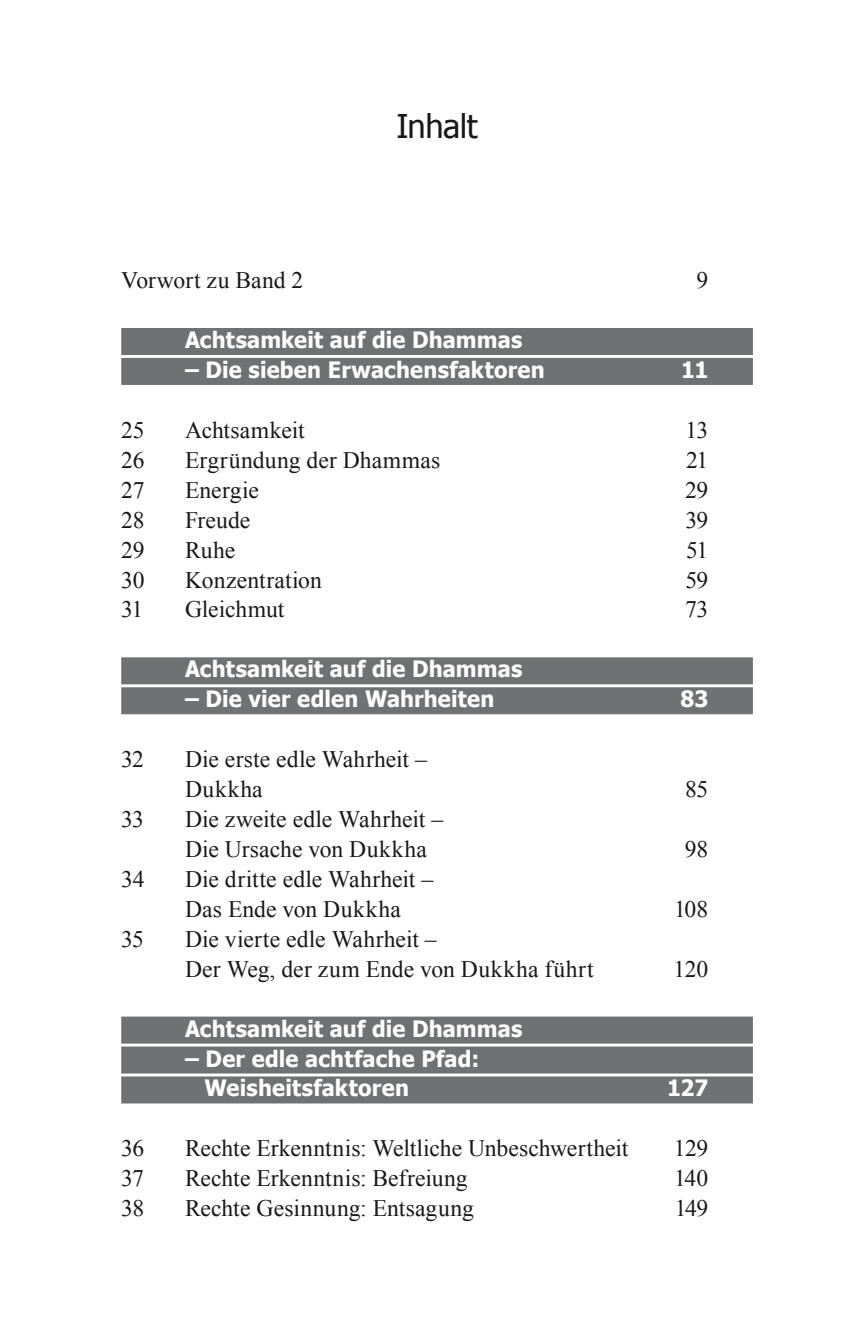
<style>
.page{position:relative;width:855px;height:1340px;background:#fff}
.page>*{position:absolute;margin:0;border:0;box-sizing:border-box;transform-origin:0 0}
.t1{font:32.62px "Tahoma";letter-spacing:-.015em;color:#1a171b}
.t2{font:23.62px/29.9px "Times New Roman";color:#1a171b}
.t3{font:700 22.5px/29.9px "Tahoma";letter-spacing:.005em;color:#fff}
</style>
<div class="page">
<div style="left:121px;top:328px;width:632px;height:27px;background:#707172"></div>
<div style="left:121px;top:358px;width:632px;height:27px;background:#707172"></div>
<div style="left:121px;top:657px;width:632px;height:27px;background:#707172"></div>
<div style="left:121px;top:687px;width:632px;height:27px;background:#707172"></div>
<div style="left:121px;top:1016px;width:632px;height:27px;background:#707172"></div>
<div style="left:121px;top:1046px;width:632px;height:27px;background:#707172"></div>
<div style="left:121px;top:1076px;width:632px;height:27px;background:#707172"></div>
<h1 class="t1" style="left:396px;top:105px;width:83px">Inhalt</h1>
<p class="t2" style="left:121px;top:265px;width:184px">Vorwort zu Band 2</p>
<p class="t2" style="left:696px;top:265px;width:13px">9</p>
<p class="t3" style="left:185px;top:323px;width:339px">Achtsamkeit auf die Dhammas</p>
<p class="t3" style="left:185px;top:353px;width:361px">– Die sieben Erwachensfaktoren</p>
<p class="t3" style="left:681px;top:353px;width:29px">11</p>
<p class="t2" style="left:121px;top:414px;width:25px">25</p>
<p class="t2" style="left:185px;top:414px;width:121px">Achtsamkeit</p>
<p class="t2" style="left:685px;top:414px;width:24px">13</p>
<p class="t2" style="left:121px;top:444px;width:25px">26</p>
<p class="t2" style="left:185px;top:444px;width:257px">Ergründung der Dhammas</p>
<p class="t2" style="left:686px;top:444px;width:24px">21</p>
<p class="t2" style="left:121px;top:474px;width:25px">27</p>
<p class="t2" style="left:185px;top:474px;width:75px">Energie</p>
<p class="t2" style="left:685px;top:474px;width:25px">29</p>
<p class="t2" style="left:121px;top:504px;width:25px">28</p>
<p class="t2" style="left:185px;top:504px;width:67px">Freude</p>
<p class="t2" style="left:685px;top:504px;width:24px">39</p>
<p class="t2" style="left:121px;top:534px;width:25px">29</p>
<p class="t2" style="left:185px;top:534px;width:52px">Ruhe</p>
<p class="t2" style="left:686px;top:534px;width:24px">51</p>
<p class="t2" style="left:121px;top:564px;width:25px">30</p>
<p class="t2" style="left:185px;top:564px;width:138px">Konzentration</p>
<p class="t2" style="left:685px;top:564px;width:24px">59</p>
<p class="t2" style="left:121px;top:594px;width:23px">31</p>
<p class="t2" style="left:185px;top:594px;width:101px">Gleichmut</p>
<p class="t2" style="left:685px;top:594px;width:25px">73</p>
<p class="t3" style="left:185px;top:652px;width:339px">Achtsamkeit auf die Dhammas</p>
<p class="t3" style="left:185px;top:682px;width:311px">– Die vier edlen Wahrheiten</p>
<p class="t3" style="left:680px;top:682px;width:29px">83</p>
<p class="t2" style="left:121px;top:744px;width:24px">32</p>
<p class="t2" style="left:185px;top:744px;width:243px">Die erste edle Wahrheit –<br>Dukkha</p>
<p class="t2" style="left:121px;top:803px;width:24px">33</p>
<p class="t2" style="left:185px;top:803px;width:260px">Die zweite edle Wahrheit –<br>Die Ursache von Dukkha</p>
<p class="t2" style="left:121px;top:863px;width:25px">34</p>
<p class="t2" style="left:185px;top:863px;width:250px">Die dritte edle Wahrheit –<br>Das Ende von Dukkha</p>
<p class="t2" style="left:121px;top:923px;width:24px">35</p>
<p class="t2" style="left:185px;top:923px;width:410px">Die vierte edle Wahrheit –<br>Der Weg, der zum Ende von Dukkha führt</p>
<p class="t3" style="left:185px;top:1012px;width:339px">Achtsamkeit auf die Dhammas</p>
<p class="t3" style="left:204px;top:1042px;width:276px;text-indent:-20px">– Der edle achtfache Pfad:<br>Weisheitsfaktoren</p>
<p class="t2" style="left:685px;top:773px;width:25px">85</p>
<p class="t2" style="left:685px;top:833px;width:25px">98</p>
<p class="t2" style="left:674px;top:893px;width:36px">108</p>
<p class="t2" style="left:673px;top:953px;width:36px">120</p>
<p class="t3" style="left:667px;top:1071px;width:43px">127</p>
<p class="t2" style="left:121px;top:1133px;width:25px">36</p>
<p class="t2" style="left:185px;top:1133px;width:445px">Rechte Erkenntnis: Weltliche Unbeschwertheit</p>
<p class="t2" style="left:674px;top:1133px;width:36px">129</p>
<p class="t2" style="left:121px;top:1163px;width:24px">37</p>
<p class="t2" style="left:185px;top:1163px;width:284px">Rechte Erkenntnis: Befreiung</p>
<p class="t2" style="left:674px;top:1163px;width:36px">140</p>
<p class="t2" style="left:121px;top:1192px;width:25px">38</p>
<p class="t2" style="left:185px;top:1192px;width:290px">Rechte Gesinnung: Entsagung</p>
<p class="t2" style="left:675px;top:1192px;width:35px">149</p>
</div>
